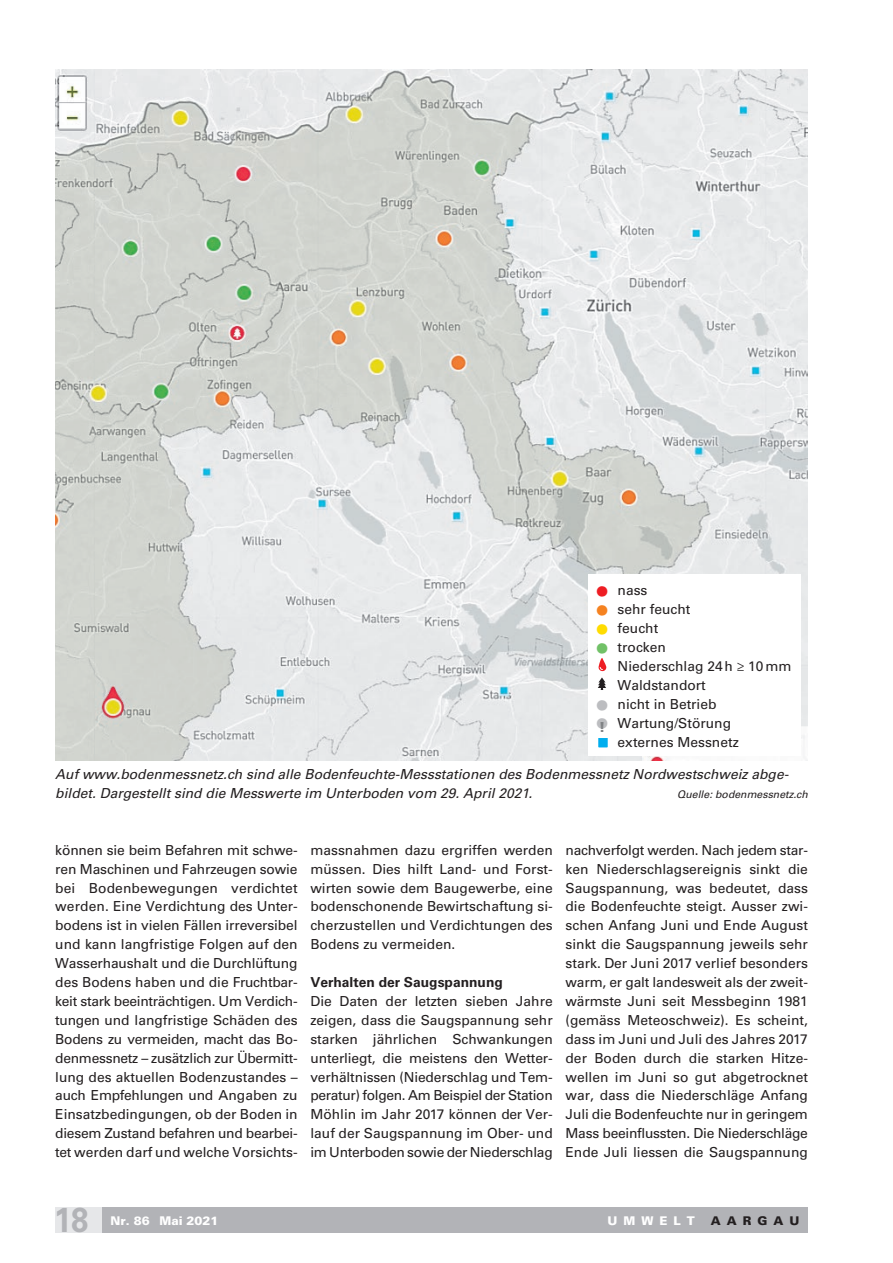
<style>
.page{position:relative;width:893px;height:1263px;background:#fff}
.page>*{position:absolute;margin:0;border:0;box-sizing:border-box;transform-origin:0 0}
.t1{font:700 34.5px "Univers LT Std";color:#b2b3b7;scale:.9 1}
.t2{font:13.8px/18.9px "Univers LT Std";color:#231f20;text-align:justify}
.t3{font:italic 13.8px/18.9px "Univers LT Std";color:#231f20}
.t4{font:700 13.8px "Univers LT Std";color:#231f20}
.t5{font:900 12px "Univers LT Std";color:#fff}
.t6{font:900 12px "Univers LT Std";letter-spacing:.5em;color:#231f20}
.t7{font:italic 10.5px "Univers LT Std";color:#231f20}
.s1{font-family:"Carta Std";font-size:16.5px;color:#fff}
.s2{font-weight:900;color:#808285}
.s3{font-family:"Carta Std";font-size:16.5px;color:#00aeef}
</style>
<div class="page">
<div style="left:102px;top:1207px;width:706px;height:26px;background:#b2b3b7"></div>
<div style="left:55px;top:1207px;width:47px;height:26px;background:#e6e7e9"></div>
<img style="left:55px;top:69px;width:753px;height:691px">
<div style="left:588px;top:574px;width:212px;height:181px;background:#fff"></div>
<svg style="left:599px;top:658px;width:7px;height:13px"></svg>
<svg style="left:598px;top:677px;width:8px;height:13px"></svg>
<p class="t2" style="left:596px;top:581px;width:96px;text-align:left"><span class="s1">ⓦ</span> nass<br><span class="s1">ⓦ</span> sehr feucht <span class="s1">ⓦ</span> feucht<br><span class="s1">ⓦ</span> trocken</p>
<p class="t2" style="left:618px;top:657px;width:175px">Niederschlag 24h ≥ 10mm</p>
<p class="t2" style="left:618px;top:676px;width:90px">Waldstandort</p>
<p class="t2" style="left:596px;top:695px;width:122px"><span class="s1">ⓦ</span> nicht in Betrieb</p>
<p class="t2" style="left:596px;top:713px;width:136px"><span class="s1">ⓦ</span><span class="s2">!</span> Wartung/Störung</p>
<p class="t2" style="left:596px;top:732px;width:144px"><span class="s3">•</span> externes Messnetz</p>
<p class="t3" style="left:55px;top:765px;width:734px">Auf www.bodenmessnetz.ch sind alle Bodenfeuchte-Messstationen des Bodenmessnetz Nordwestschweiz abge&shy;bildet. Dargestellt sind die Messwerte im Unterboden vom 29. April 2021.</p>
<p class="t7" style="left:677px;top:788px;width:132px">Quelle: bodenmessnetz.ch</p>
<p class="t2" style="left:55px;top:840px;width:244px">können sie beim Befahren mit schwe&shy;ren Maschinen und Fahrzeugen sowie bei Bodenbewegungen verdichtet werden. Eine Verdichtung des Unter&shy;bodens ist in vielen Fällen irreversibel und kann langfristige Folgen auf den Wasserhaushalt und die Durchlüftung des Bodens haben und die Fruchtbar&shy;keit stark beeinträchtigen. Um Verdich&shy;tungen und langfristige Schäden des Bodens zu vermeiden, macht das Bo&shy;denmessnetz – zusätzlich zur Übermitt&shy;lung des aktuellen Bodenzustandes – auch Empfehlungen und Angaben zu Einsatzbedingungen, ob der Boden in diesem Zustand befahren und bearbei&shy;tet werden darf und welche Vorsichts-</p>
<p class="t2" style="left:310px;top:840px;width:244px">massnahmen dazu ergriffen werden müssen. Dies hilft Land- und Forst&shy;wirten sowie dem Baugewerbe, eine bodenschonende Bewirtschaftung si&shy;cherzustellen und Verdichtungen des Bodens zu vermeiden.</p>
<p class="t4" style="left:310px;top:974px;width:194px">Verhalten der Saugspannung</p>
<p class="t2" style="left:310px;top:992px;width:244px">Die Daten der letzten sieben Jahre zeigen, dass die Saugspannung sehr starken jährlichen Schwankungen unterliegt, die meistens den Wetter&shy;verhältnissen (Niederschlag und Tem&shy;peratur) folgen. Am Beispiel der Station Möhlin im Jahr 2017 können der Ver&shy;lauf der Saugspannung im Ober- und im Unterboden sowie der Niederschlag</p>
<p class="t2" style="left:566px;top:840px;width:244px">nachverfolgt werden. Nach jedem star&shy;ken Niederschlagsereignis sinkt die Saugspannung, was bedeutet, dass die Bodenfeuchte steigt. Ausser zwi&shy;schen Anfang Juni und Ende August sinkt die Saugspannung jeweils sehr stark. Der Juni 2017 verlief besonders warm, er galt landesweit als der zweit&shy;wärmste Juni seit Messbeginn 1981 (gemäss Meteoschweiz). Es scheint, dass im Juni und Juli des Jahres 2017 der Boden durch die starken Hitze&shy;wellen im Juni so gut abgetrocknet war, dass die Niederschläge Anfang Juli die Bodenfeuchte nur in geringem Mass beeinflussten. Die Niederschläge Ende Juli liessen die Saugspannung</p>
<h1 class="t1" style="left:54px;top:1200px;width:40px">18</h1>
<p class="t5" style="left:111px;top:1213px;width:110px">Nr. 86 Mai 2021</p>
<p class="t5" style="left:608px;top:1213px;width:89px">UMWELT</p>
<p class="t6" style="left:711px;top:1213px;width:90px">AARGAU</p>
</div>
